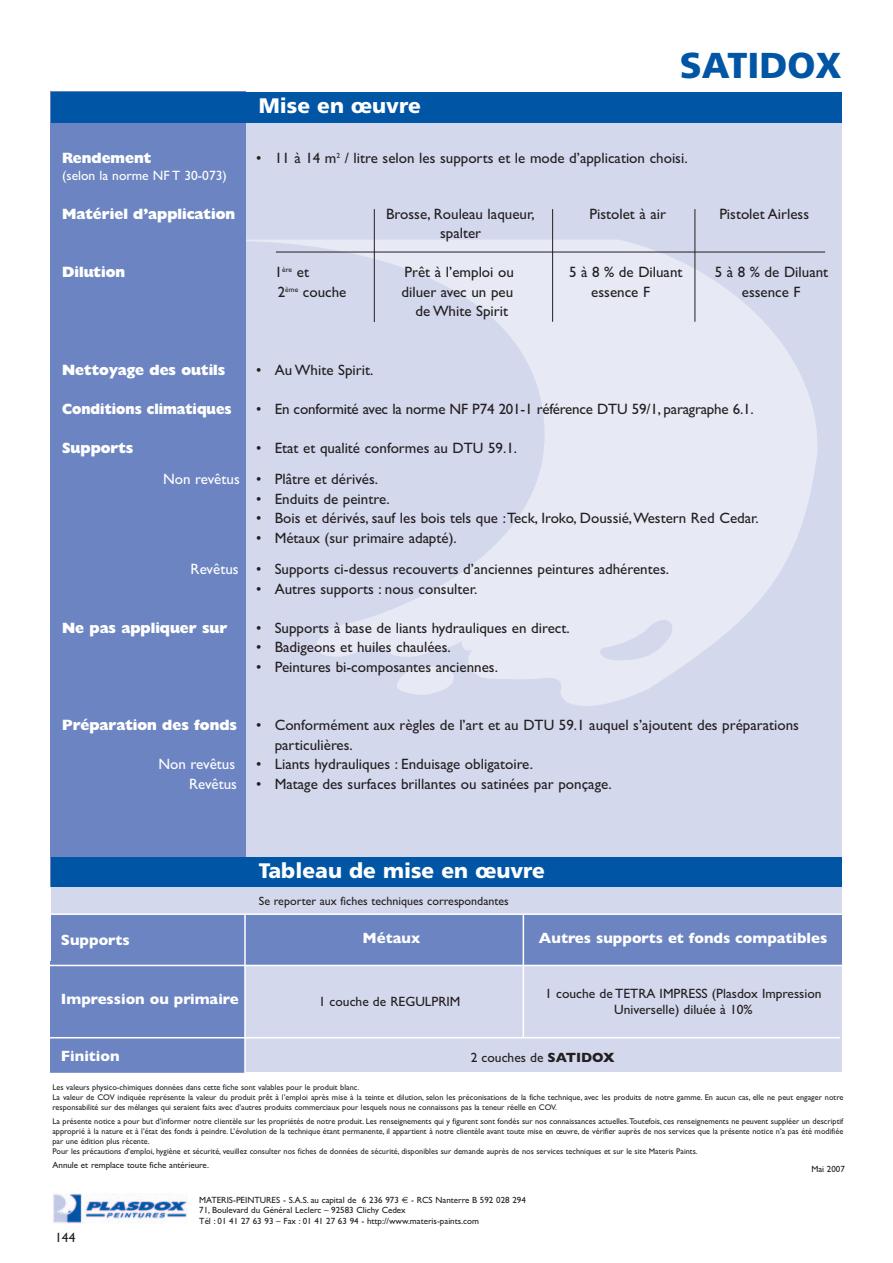
<style>
.page{position:relative;width:893px;height:1263px;background:#fff}
.page>*{position:absolute;margin:0;border:0;box-sizing:border-box;transform-origin:0 0}
.t1{font:900 36px "Frutiger";color:#0155a5}
.t2{font:900 21px "Frutiger";color:#fff}
.t3{font:15px/31.5px "Gill Sans";color:#231f20}
.t4{font:800 15px "Humanist 521 BT";color:#fff}
.t5{font:700 15px "Gill Sans";color:#fff}
.t6{font:800 15px "Humanist 521 BT";color:#fff;scale:.95 1}
.t7{font:15px "Gill Sans";color:#fff}
.t8{font:13.5px/16.2px "Gill Sans";color:#231f20;text-align:center}
.t9{font:13.5px "Gill Sans";color:#fff}
.t10{font:12px "Gill Sans";color:#231f20}
.t11{font:9px/10.5px "Gill Sans";color:#231f20}
.t12{font:8.25px/9.9px "Gill Sans";color:#231f20}
.s1{color:#fff}
.s2{font-weight:700}
.s3{font-family:"Euro Sans"}
</style>
<div class="page">
<img style="left:53px;top:1193px;width:134px;height:30px">
<div style="left:51px;top:92px;width:790px;height:979px;background:#d3d8ec"></div>
<svg style="left:246px;top:240px;width:575px;height:466px"></svg>
<svg style="left:396px;top:664px;width:59px;height:33px"></svg>
<div style="left:51px;top:961px;width:194px;height:112px;background:#6c84c1"></div>
<div style="left:51px;top:92px;width:195px;height:795px;background:#6c84c1"></div>
<div style="left:51px;top:92px;width:790px;height:30px;background:#0155a5"></div>
<div style="left:51px;top:857px;width:790px;height:30px;background:#0155a5"></div>
<div style="left:51px;top:914px;width:790px;height:51px;background:#6c84c1"></div>
<hr style="left:42px;top:913px;width:812px;height:2px;background:#fff">
<hr style="left:42px;top:965px;width:808px;height:1px;background:#fff">
<hr style="left:42px;top:1037px;width:798px;height:1px;background:#fff">
<hr style="left:244px;top:914px;width:2px;height:160px;background:#fff">
<hr style="left:523px;top:914px;width:1px;height:124px;background:#fff">
<hr style="left:374px;top:209px;width:1px;height:113px;background:#231f20">
<hr style="left:552px;top:209px;width:1px;height:113px;background:#231f20">
<hr style="left:694px;top:209px;width:1px;height:113px;background:#231f20">
<hr style="left:276px;top:252px;width:549px;height:1px;background:#231f20">
<h2 class="t2" style="left:259px;top:97px;width:163px">Mise en œuvre</h2>
<h1 class="t1" style="left:680px;top:51px;width:163px">SATIDOX</h1>
<h3 class="t4" style="left:62px;top:153px;width:91px">Rendement</h3>
<h3 class="t3" style="left:256px;top:142px;width:433px">• 11 à 14 m<sup>2</sup> / litre selon les supports et le mode d’application choisi.</h3>
<h3 class="t9" style="left:62px;top:167px;width:166px">(selon la norme NF T 30-073)</h3>
<h3 class="t4" style="left:62px;top:208px;width:175px">Matériel d’application</h3>
<h3 class="t3" style="left:386px;top:198px;width:150px">Brosse, Rouleau laqueur,</h3>
<h3 class="t3" style="left:589px;top:198px;width:78px">Pistolet à air</h3>
<h3 class="t3" style="left:719px;top:198px;width:91px">Pistolet Airless</h3>
<h3 class="t3" style="left:440px;top:217px;width:43px">spalter</h3>
<h3 class="t4" style="left:62px;top:267px;width:65px">Dilution</h3>
<h3 class="t3" style="left:275px;top:256px;width:36px">1<sup>ère</sup> et</h3>
<h3 class="t3" style="left:404px;top:256px;width:111px">Prêt à l’emploi ou</h3>
<h3 class="t3" style="left:569px;top:256px;width:115px">5 à 8 % de Diluant</h3>
<h3 class="t3" style="left:715px;top:256px;width:115px">5 à 8 % de Diluant</h3>
<h3 class="t3" style="left:278px;top:276px;width:70px">2<sup>ème</sup> couche</h3>
<h3 class="t3" style="left:402px;top:276px;width:113px">diluer avec un peu</h3>
<h3 class="t3" style="left:591px;top:276px;width:60px">essence F</h3>
<h3 class="t3" style="left:742px;top:276px;width:60px">essence F</h3>
<h3 class="t3" style="left:415px;top:295px;width:94px">de White Spirit</h3>
<h3 class="t4" style="left:62px;top:364px;width:165px">Nettoyage des outils</h3>
<h3 class="t3" style="left:256px;top:354px;width:119px">• Au White Spirit.</h3>
<h3 class="t6" style="left:62px;top:403px;width:180px">Conditions climatiques</h3>
<h3 class="t3" style="left:256px;top:393px;width:499px">• En conformité avec la norme NF P74 201-1 référence DTU 59/1, paragraphe 6.1.</h3>
<h3 class="t4" style="left:62px;top:442px;width:73px">Supports</h3>
<h3 class="t3" style="left:163px;top:432px;width:356px;text-indent:93px">• Etat et qualité conformes au DTU 59.1.<br><span class="s1">Non revêtus</span> • Plâtre et dérivés.</h3>
<h3 class="t3" style="left:256px;top:483px;width:135px">• Enduits de peintre.</h3>
<h3 class="t3" style="left:256px;top:502px;width:504px">• Bois et dérivés, sauf les bois tels que :Teck, Iroko, Doussié,Western Red Cedar.</h3>
<h3 class="t3" style="left:191px;top:522px;width:480px;text-indent:66px">• Métaux (sur primaire adapté).<br><span class="s1">Revêtus</span> • Supports ci-dessus recouverts d’anciennes peintures adhérentes.</h3>
<h3 class="t3" style="left:256px;top:573px;width:223px">• Autres supports : nous consulter.</h3>
<h3 class="t4" style="left:62px;top:622px;width:167px">Ne pas appliquer sur</h3>
<h3 class="t3" style="left:256px;top:612px;width:315px">• Supports à base de liants hydrauliques en direct.</h3>
<h3 class="t3" style="left:256px;top:631px;width:196px">• Badigeons et huiles chaulées.</h3>
<h3 class="t3" style="left:256px;top:651px;width:243px">• Peintures bi-composantes anciennes.</h3>
<h3 class="t4" style="left:62px;top:720px;width:176px">Préparation des fonds</h3>
<h3 class="t3" style="left:275px;top:715px;width:526px;line-height:19.5px;text-indent:-19px">• Conformément aux règles de l’art et au DTU 59.1 auquel s’ajoutent des préparations particulières.</h3>
<h3 class="t7" style="left:158px;top:755px;width:78px">Non revêtus</h3>
<h3 class="t3" style="left:256px;top:748px;width:278px">• Liants hydrauliques : Enduisage obligatoire.</h3>
<h3 class="t7" style="left:189px;top:775px;width:50px">Revêtus</h3>
<h3 class="t3" style="left:256px;top:768px;width:357px">• Matage des surfaces brillantes ou satinées par ponçage.</h3>
<h3 class="t5" style="left:61px;top:930px;width:70px">Supports</h3>
<h3 class="t5" style="left:61px;top:990px;width:179px">Impression ou primaire</h3>
<h2 class="t2" style="left:259px;top:862px;width:288px">Tableau de mise en œuvre</h2>
<h3 class="t10" style="left:259px;top:894px;width:251px">Se reporter aux fiches techniques correspondantes</h3>
<h3 class="t5" style="left:362px;top:929px;width:59px">Métaux</h3>
<h3 class="t5" style="left:539px;top:929px;width:290px">Autres supports et fonds compatibles</h3>
<h3 class="t8" style="left:319px;top:993px;width:143px">1 couche de REGULPRIM</h3>
<h3 class="t8" style="left:545px;top:985px;width:278px">1 couche de TETRA IMPRESS (Plasdox Impression<br>Universelle) diluée à 10%</h3>
<h3 class="t5" style="left:61px;top:1047px;width:60px">Finition</h3>
<h3 class="t8" style="left:471px;top:1049px;width:146px">2 couches de <span class="s2">SATIDOX</span></h3>
<p class="t12" style="left:53px;top:1082px;width:792px">Les valeurs physico-chimiques données dans cette fiche sont valables pour le produit blanc.<br>La valeur de COV indiquée représente la valeur du produit prêt à l’emploi après mise à la teinte et dilution, selon les préconisations de la fiche technique, avec les produits de notre gamme. En aucun cas, elle ne peut engager notre responsabilité sur des mélanges qui seraient faits avec d’autres produits commerciaux pour lesquels nous ne connaissons pas la teneur réelle en COV.</p>
<p class="t12" style="left:53px;top:1116px;width:792px">La présente notice a pour but d’informer notre clientèle sur les propriétés de notre produit. Les renseignements qui y figurent sont fondés sur nos connaissances actuelles.Toutefois, ces renseignements ne peuvent suppléer un descriptif approprié à la nature et à l’état des fonds à peindre. L’évolution de la technique étant permanente, il appartient à notre clientèle avant toute mise en œuvre, de vérifier auprès de nos services que la présente notice n’a pas été modifiée par une édition plus récente.<br>Pour les précautions d’emploi, hygiène et sécurité, veuillez consulter nos fiches de données de sécurité, disponibles sur demande auprès de nos services techniques et sur le site Materis Paints.</p>
<p class="t11" style="left:53px;top:1160px;width:158px">Annule et remplace toute fiche antérieure.</p>
<p class="t11" style="left:199px;top:1194px;width:328px">MATERIS-PEINTURES - S.A.S. au capital de 6 236 973 <span class="s3">€</span> - RCS Nanterre B 592 028 294<br>71, Boulevard du Général Leclerc – 92583 Clichy Cedex<br>Tél : 01 41 27 63 93 – Fax : 01 41 27 63 94 - http://www.materis-paints.com</p>
<p class="t11" style="left:811px;top:1164px;width:35px">Mai 2007</p>
<h3 class="t8" style="left:55px;top:1229px;width:22px">144</h3>
</div>
